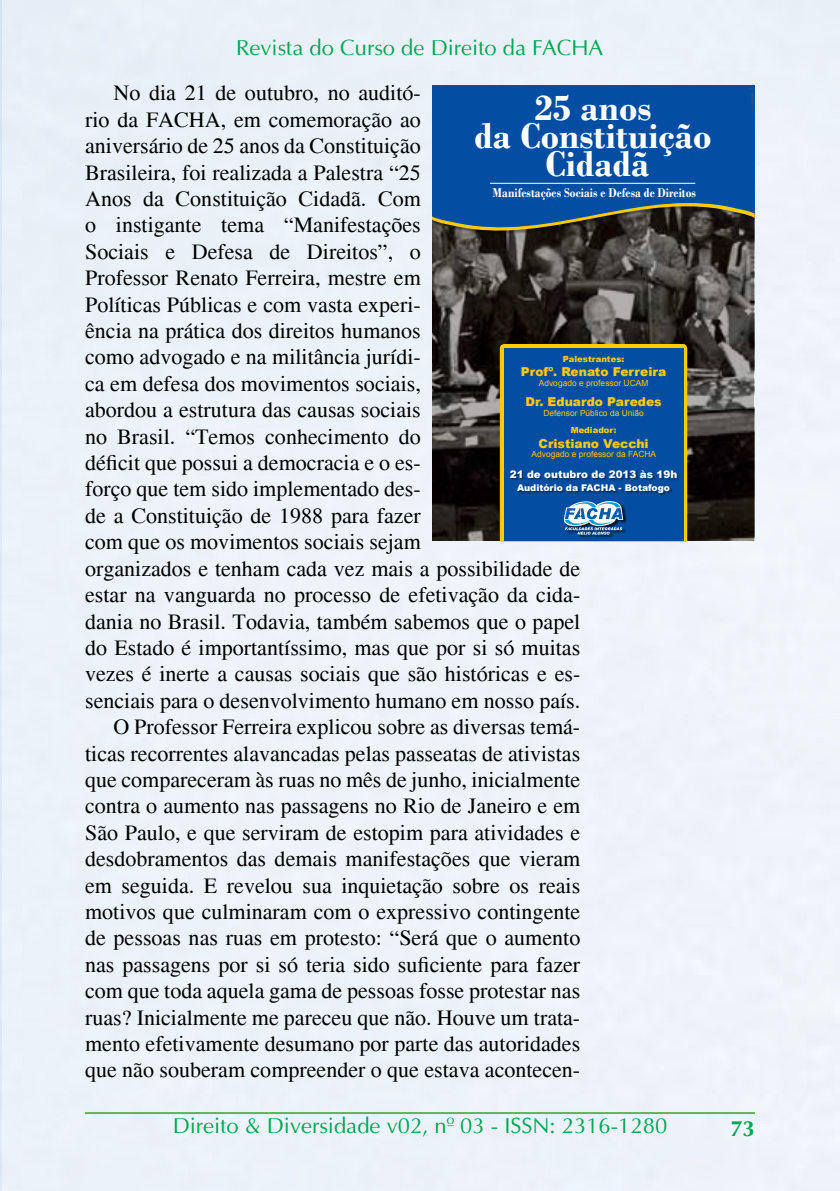
<style>
.page{position:relative;width:840px;height:1191px;background:#fff}
.page>*{position:absolute;margin:0;border:0;box-sizing:border-box;transform-origin:0 0}
.t1{font:700 37.6px/27.6px "Bodoni";color:#fff;text-align:center}
.t2{font:22px "Times";color:#000}
.t3{font:22px "Ottawa Plain";color:#00a651}
.t4{font:700 22px "Ottawa";color:#00a651}
.t5{font:700 13.4px "Bodoni";color:#fff;scale:.88 1}
.t6{font:900 12.2px "Arial";color:#ffcb05}
.t7{font:900 10.4px "Arial";color:#fff}
.t8{font:900 9.2px "Arial";color:#fff}
.t9{font:8.4px "Arial";color:#ffcb05}
.t10{font:900 8.4px "Arial";color:#ffcb05}
</style>
<div class="page">
<div style="left:0;top:0;width:839px;height:1191px;background:#edf2f9"></div>
<hr style="left:85px;top:1112px;width:669px;height:2px;background:#5bba4a">
<img style="left:432px;top:235px;width:322px;height:306px">
<div style="left:432px;top:85px;width:322px;height:150px;background:#000;opacity:.42"></div>
<svg style="left:432px;top:227px;width:322px;height:4px"></svg>
<svg style="left:432px;top:85px;width:322px;height:142px;background:#0a4e97"></svg>
<hr style="left:490px;top:183px;width:205px;height:1px;background:#fff">
<svg style="left:499px;top:344px;width:187px;height:197px;background:#165798"></svg>
<svg style="left:750px;top:88px;width:2px;height:24px"></svg>
<p class="t3" style="left:236px;top:35px;width:368px">Revista do Curso de Direito da FACHA</p>
<p class="t2" style="left:113px;top:81px;width:309px">No dia 21 de outubro, no auditó-</p>
<p class="t2" style="left:85px;top:107px;width:337px">rio da FACHA, em comemoração ao</p>
<p class="t2" style="left:85px;top:133px;width:337px">aniversário de 25 anos da Constituição</p>
<p class="t2" style="left:85px;top:160px;width:337px">Brasileira, foi realizada a Palestra “25</p>
<p class="t2" style="left:85px;top:186px;width:337px">Anos da Constituição Cidadã. Com</p>
<p class="t2" style="left:85px;top:213px;width:337px">o instigante tema “Manifestações</p>
<p class="t2" style="left:85px;top:239px;width:337px">Sociais e Defesa de Direitos”, o</p>
<p class="t2" style="left:85px;top:265px;width:337px">Professor Renato Ferreira, mestre em</p>
<p class="t2" style="left:85px;top:292px;width:337px">Políticas Públicas e com vasta experi-</p>
<p class="t2" style="left:85px;top:318px;width:337px">ência na prática dos direitos humanos</p>
<p class="t2" style="left:85px;top:345px;width:337px">como advogado e na militância jurídi-</p>
<p class="t2" style="left:85px;top:371px;width:337px">ca em defesa dos movimentos sociais,</p>
<p class="t2" style="left:85px;top:397px;width:337px">abordou a estrutura das causas sociais</p>
<p class="t2" style="left:85px;top:424px;width:337px">no Brasil. “Temos conhecimento do</p>
<p class="t2" style="left:85px;top:450px;width:337px">déficit que possui a democracia e o es-</p>
<p class="t2" style="left:85px;top:477px;width:337px">forço que tem sido implementado des-</p>
<p class="t2" style="left:85px;top:503px;width:337px">de a Constituição de 1988 para fazer</p>
<p class="t2" style="left:85px;top:529px;width:337px">com que os movimentos sociais sejam</p>
<p class="t2" style="left:85px;top:556px;width:496px">organizados e tenham cada vez mais a possibilidade de</p>
<p class="t2" style="left:85px;top:582px;width:496px">estar na vanguarda no processo de efetivação da cida-</p>
<p class="t2" style="left:85px;top:609px;width:496px">dania no Brasil. Todavia, também sabemos que o papel</p>
<p class="t2" style="left:85px;top:635px;width:496px">do Estado é importantíssimo, mas que por si só muitas</p>
<p class="t2" style="left:85px;top:661px;width:496px">vezes é inerte a causas sociais que são históricas e es-</p>
<p class="t2" style="left:85px;top:688px;width:496px">senciais para o desenvolvimento humano em nosso país.</p>
<p class="t2" style="left:113px;top:714px;width:468px">O Professor Ferreira explicou sobre as diversas temá-</p>
<p class="t2" style="left:85px;top:741px;width:496px">ticas recorrentes alavancadas pelas passeatas de ativistas</p>
<p class="t2" style="left:85px;top:767px;width:496px">que compareceram às ruas no mês de junho, inicialmente</p>
<p class="t2" style="left:85px;top:793px;width:496px">contra o aumento nas passagens no Rio de Janeiro e em</p>
<p class="t2" style="left:85px;top:820px;width:496px">São Paulo, e que serviram de estopim para atividades e</p>
<p class="t2" style="left:85px;top:846px;width:496px">desdobramentos das demais manifestações que vieram</p>
<p class="t2" style="left:85px;top:873px;width:496px">em seguida. E revelou sua inquietação sobre os reais</p>
<p class="t2" style="left:85px;top:899px;width:496px">motivos que culminaram com o expressivo contingente</p>
<p class="t2" style="left:85px;top:925px;width:496px">de pessoas nas ruas em protesto: “Será que o aumento</p>
<p class="t2" style="left:85px;top:952px;width:496px">nas passagens por si só teria sido suficiente para fazer</p>
<p class="t2" style="left:85px;top:978px;width:496px">com que toda aquela gama de pessoas fosse protestar nas</p>
<p class="t2" style="left:85px;top:1005px;width:496px">ruas? Inicialmente me pareceu que não. Houve um trata-</p>
<p class="t2" style="left:85px;top:1031px;width:496px">mento efetivamente desumano por parte das autoridades</p>
<p class="t2" style="left:85px;top:1057px;width:496px">que não souberam compreender o que estava acontecen-</p>
<h1 class="t1" style="left:474px;top:94px;width:238px">25 anos<br>da Constituição<br>Cidadã</h1>
<p class="t5" style="left:492px;top:185px;width:232px">Manifestações Sociais e Defesa de Direitos</p>
<p class="t10" style="left:562px;top:352px;width:63px">Palestrantes:</p>
<p class="t6" style="left:520px;top:363px;width:147px">Profº. Renato Ferreira</p>
<p class="t9" style="left:538px;top:377px;width:111px">Advogado e professor UCAM</p>
<p class="t6" style="left:525px;top:393px;width:138px">Dr. Eduardo Paredes</p>
<p class="t9" style="left:543px;top:408px;width:102px">Defensor Público da União</p>
<p class="t10" style="left:570px;top:424px;width:47px">Mediador:</p>
<p class="t6" style="left:538px;top:434px;width:112px">Cristiano Vecchi</p>
<p class="t9" style="left:531px;top:449px;width:126px">Advogado e professor da FACHA</p>
<p class="t7" style="left:509px;top:467px;width:169px">21 de outubro de 2013 às 19h</p>
<p class="t8" style="left:516px;top:481px;width:154px">Auditório da FACHA - Botafogo</p>
<p class="t3" style="left:173px;top:1113px;width:496px">Direito &amp; Diversidade v02, nº 03 - ISSN: 2316-1280</p>
<p class="t4" style="left:730px;top:1115px;width:26px">73</p>
</div>
